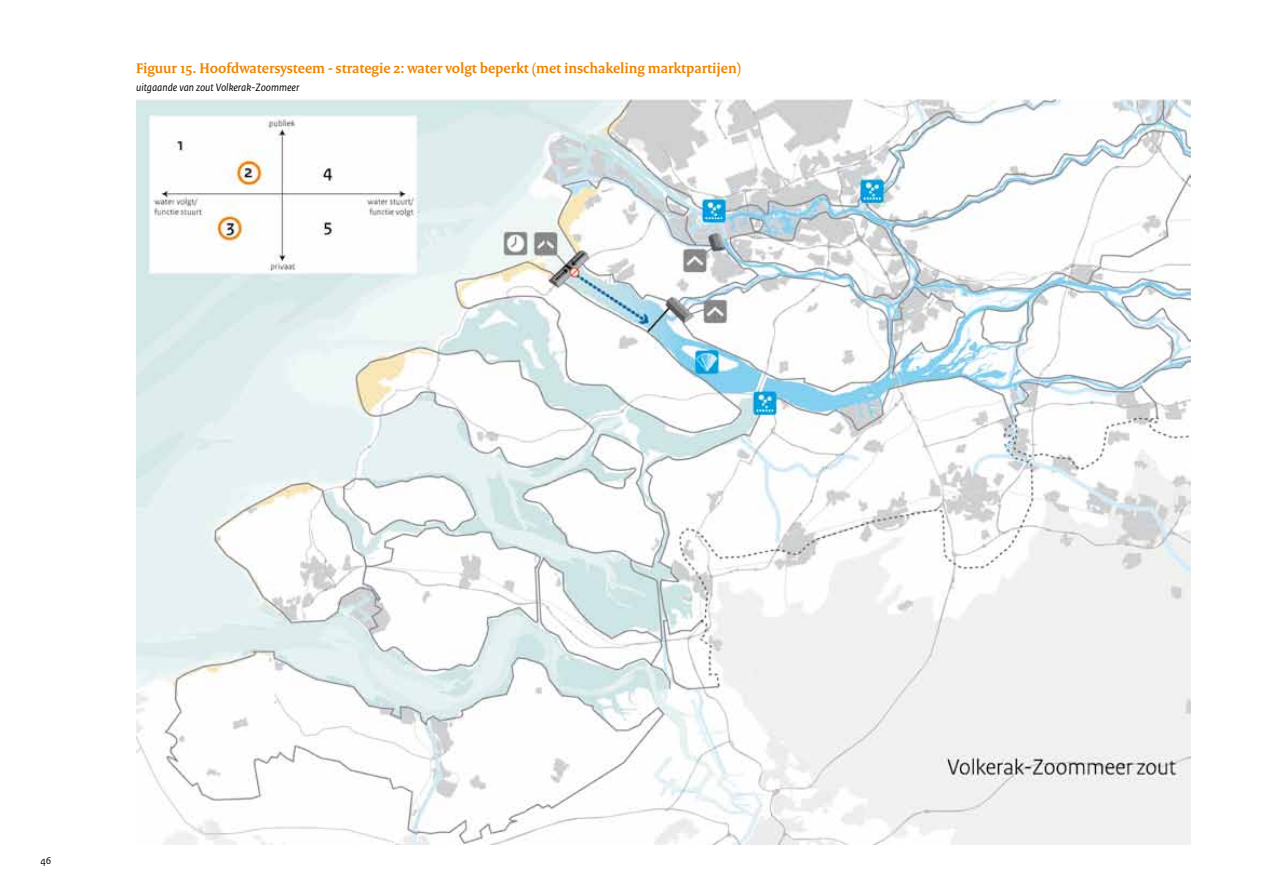
<style>
.page{position:relative;width:1263px;height:893px;background:#fff}
.page>*{position:absolute;margin:0;border:0;box-sizing:border-box;transform-origin:0 0}
.t1{font:700 15px "Rijksoverheid Serif";color:#ef8400}
.t2{font:italic 11.25px "Rijksoverheid Sans Text";color:#000}
.t3{font:10.5px "Rijksoverheid Sans Text";color:#000}
</style>
<div class="page">
<img style="left:136px;top:100px;width:1055px;height:744px">
<p class="t1" style="left:136px;top:59px;width:607px">Figuur 15. Hoofdwatersysteem - strategie 2: water volgt beperkt (met inschakeling marktpartijen)</p>
<p class="t2" style="left:136px;top:81px;width:165px">uitgaande van zout Volkerak-Zoommeer</p>
<p class="t3" style="left:40px;top:855px;width:13px">46</p>
</div>
